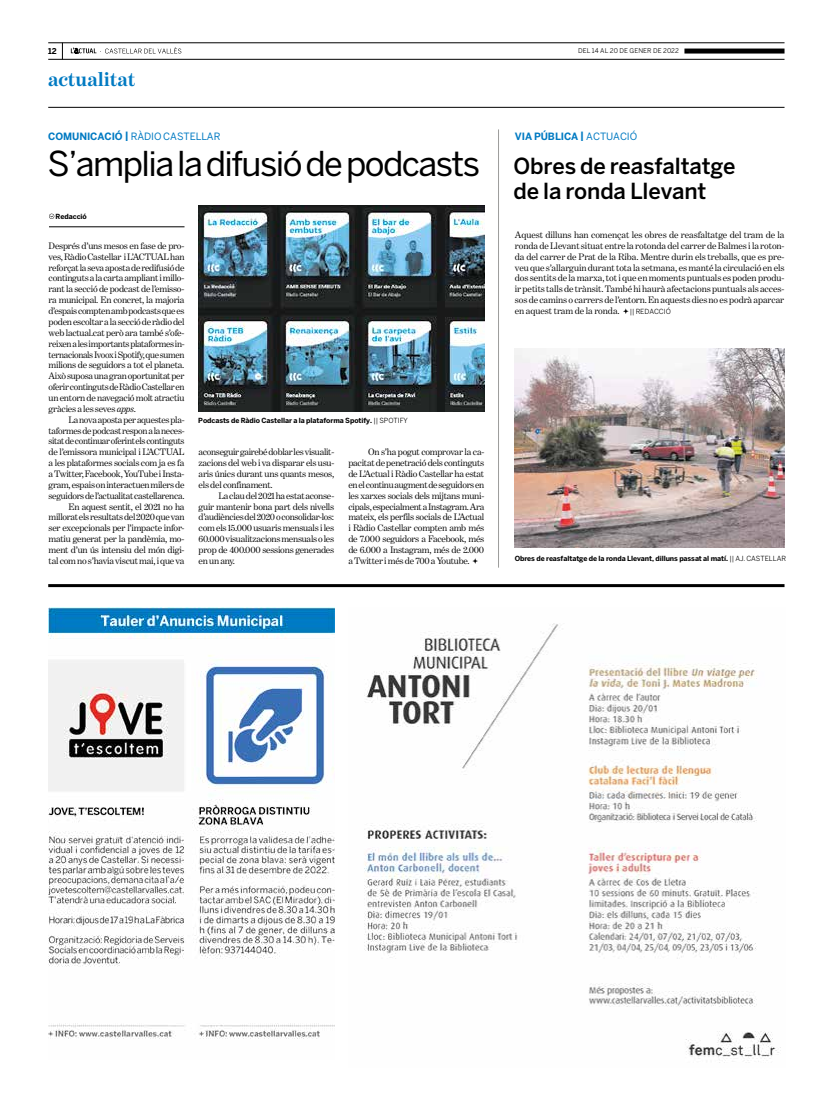
<style>
.page{position:relative;width:820px;height:1106px;background:#fff}
.page>*{position:absolute;margin:0;border:0;box-sizing:border-box;transform-origin:0 0}
.t1{font:34px "Benton Sans";letter-spacing:-.045em;color:#000}
.t2{font:500 22px/25px "Benton Sans";letter-spacing:-.01em;color:#000}
.t3{font:700 20px "Benton Modern One";letter-spacing:-.005em;color:#007ac2}
.t4{font:10px "Benton Sans";letter-spacing:-.005em;color:#007ac2}
.t5{font:700 10px "Benton Sans";letter-spacing:-.01em;color:#007ac2}
.t6{font:9.5px/10.9px "Benton Modern One";letter-spacing:-.025em;color:#000;text-align:justify}
.t7{font:700 8px "Benton Sans";color:#000}
.t8{font:700 7px "Benton Sans";letter-spacing:-.01em;color:#000}
.t9{font:6.5px "Benton Sans";letter-spacing:.005em;color:#000}
.s1{font-weight:700}
.s2{font-style:italic}
.s3{font-weight:400}
.s4{font-family:"Benton Sans";font-size:7px}
</style>
<div class="page">
<svg style="left:62px;top:44px;width:1px;height:15px"></svg>
<hr style="left:48px;top:107px;width:736px;height:1px;background:#000">
<hr style="left:48px;top:43px;width:736px;height:1px;background:#000">
<hr style="left:48px;top:59px;width:736px;height:1px;background:#000">
<div style="left:684px;top:49px;width:100px;height:5px;background:#000"></div>
<svg style="left:71px;top:47px;width:110px;height:7px"></svg>
<img style="left:48px;top:607px;width:286px;height:432px">
<img style="left:364px;top:623px;width:417px;height:440px">
<hr style="left:48px;top:584px;width:736px;height:3px;background:#000">
<img style="left:198px;top:205px;width:286px;height:207px">
<svg style="left:49px;top:214px;width:5px;height:5px"></svg>
<hr style="left:49px;top:226px;width:135px;height:1px;background:#000">
<svg style="left:472px;top:558px;width:6px;height:6px"></svg>
<hr style="left:498px;top:129px;width:1px;height:438px;background:#9d9d9c">
<svg style="left:623px;top:308px;width:5px;height:6px"></svg>
<img style="left:514px;top:348px;width:270px;height:199px">
<p class="t7" style="left:48px;top:46px;width:10px">12</p>
<p class="t9" style="left:578px;top:47px;width:102px">DEL 14 AL 20 DE GENER DE 2022</p>
<h3 class="t3" style="left:48px;top:68px;width:89px">actualitat</h3>
<p class="t4" style="left:48px;top:131px;width:174px"><span class="s1">COMUNICACIÓ |</span> RÀDIO CASTELLAR</p>
<h1 class="t1" style="left:48px;top:144px;width:434px">S’amplia la difusió de podcasts</h1>
<p class="t8" style="left:56px;top:212px;width:33px">Redacció</p>
<p class="t6" style="left:49px;top:240px;width:137px">Després d’uns mesos en fase de pro&shy;ves, Ràdio Castellar i L’ACTUAL han reforçat la seva aposta de redifusió de continguts a la carta ampliant i millo&shy;rant la secció de podcast de l’emisso&shy;ra municipal. En concret, la majoria d’espais compten amb podcasts que es poden escoltar a la secció de ràdio del web lactual.cat però ara també s’ofe&shy;reixen a les importants plataformes in&shy;ternacionals Ivoox i Spotify, que sumen milions de seguidors a tot el planeta.<br>Això suposa una gran oportunitat per oferir continguts de Ràdio Castellar en un entorn de navegació molt atractiu gràcies a les seves <span class="s2">apps</span>.</p>
<p class="t6" style="left:49px;top:414px;width:137px;text-align:right">La nova aposta per aquestes pla&shy;taformes de podcast respon a la neces&shy;sitat de continuar oferint els continguts de l’emissora municipal i L’ACTUAL a les plataformes socials com ja es fa a Twitter, Facebook, YouTube i Insta&shy;gram, espais on interactuen milers de seguidors de l’actualitat castellarenca.<br>En aquest sentit, el 2021 no ha millorat els resultats del 2020 que van ser excepcionals per l’impacte infor&shy;matiu generat per la pandèmia, mo&shy;ment d’un ús intensiu del món digi&shy;tal com no s’havia viscut mai, i que va</p>
<p class="t8" style="left:198px;top:416px;width:211px">Podcasts de Ràdio Castellar a la plataforma Spotify. <span class="s3">|| SPOTIFY</span></p>
<p class="t6" style="left:198px;top:446px;width:137px">aconseguir gairebé doblar les visualit&shy;zacions del web i va disparar els usu&shy;aris únics durant uns quants mesos, els del confinament.</p>
<p class="t6" style="left:198px;top:490px;width:137px;text-indent:20px">La clau del 2021 ha estat aconse&shy;guir mantenir bona part dels nivells d’audiències del 2020 o consolidar-los: com els 15.000 usuaris mensuals i les 60.000 visualitzacions mensuals o les prop de 400.000 sessions generades en un any.</p>
<p class="t6" style="left:348px;top:446px;width:137px;text-indent:20px">On s’ha pogut comprovar la ca&shy;pacitat de penetració dels continguts de L’Actual i Ràdio Castellar ha estat en el continu augment de seguidors en les xarxes socials dels mijtans muni&shy;cipals, especialment a Instagram. Ara mateix, els perfils socials de L’Actual i Ràdio Castellar compten amb més de 7.000 seguidors a Facebook, més de 6.000 a Instagram, més de 2.000 a Twitter i més de 700 a Youtube.</p>
<p class="t5" style="left:514px;top:131px;width:124px">VIA PÚBLICA | <span class="s3">ACTUACIÓ</span></p>
<h2 class="t2" style="left:513px;top:153px;width:223px">Obres de reasfaltatge de la ronda Llevant</h2>
<p class="t6" style="left:514px;top:229px;width:271px">Aquest dilluns han començat les obres de reasfaltatge del tram de la ronda de Llevant situat entre la rotonda del carrer de Balmes i la roton&shy;da del carrer de Prat de la Riba. Mentre durin els treballs, que es pre&shy;veu que s’allarguin durant tota la setmana, es manté la circulació en els dos sentits de la marxa, tot i que en moments puntuals es poden produ&shy;ir petits talls de trànsit. També hi haurà afectacions puntuals als acces&shy;sos de camins o carrers de l’entorn. En aquests dies no es podrà aparcar en aquest tram de la ronda. <span class="s4">|| REDACCIÓ</span></p>
<p class="t8" style="left:514px;top:554px;width:273px">Obres de reasfaltatge de la ronda Llevant, dilluns passat al matí. <span class="s3">|| AJ. CASTELLAR</span></p>
</div>
